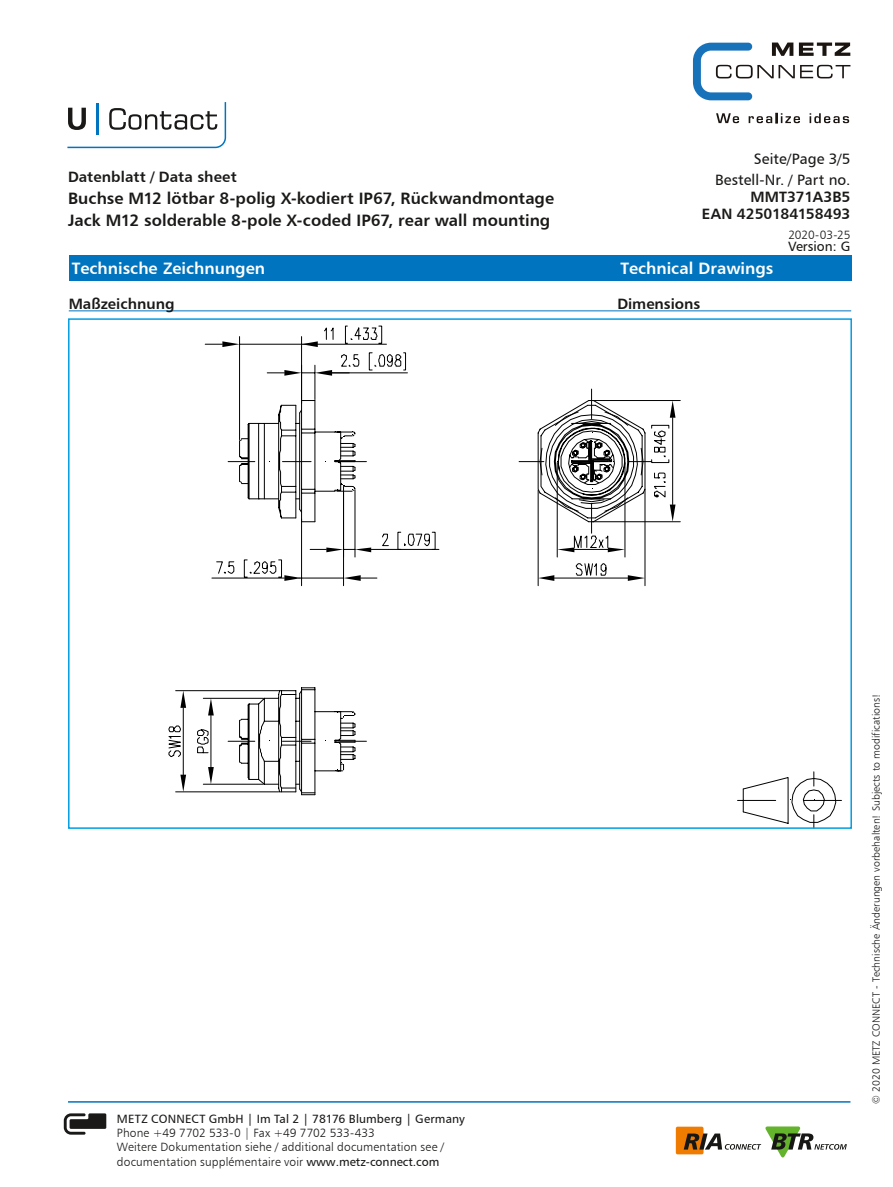
<style>
.page{position:relative;width:893px;height:1187px;background:#fff}
.page>*{position:absolute;margin:0;border:0;box-sizing:border-box;transform-origin:0 0}
.t1{font:16.5px "Humanist 777 BT Bold B";color:#1a1918}
.t2{font:16.5px "Humanist 777 BT Bold B";color:#fff}
.t3{font:15px "Humanist 777 BT Bold B";color:#1a1918}
.t4{font:15px "Humanist 777 BT Roman B";letter-spacing:.005em;color:#1a1918}
.t5{font:13.5px "Humanist 777 BT Roman B";color:#1a1918}
.t6{font:12px/14.4px "Humanist 777 BT Light B";letter-spacing:.01em;color:#1a1918}
.t7{font:12px "Humanist 777 BT Roman B";letter-spacing:.01em;color:#1a1918}
.t8{font:10.5px "Humanist 777 BT Light B";color:#1a1918}
.s1{font-family:"Humanist 777 BT Roman B"}
</style>
<div class="page">
<hr style="left:68px;top:1101px;width:782px;height:1px;background:#0074be">
<hr style="left:69px;top:310px;width:782px;height:1px;background:#0074be">
<div style="left:69px;top:255px;width:782px;height:26px;background:#0074be"></div>
<svg style="left:815px;top:778px;width:27px;height:45px"></svg>
<svg style="left:301px;top:771px;width:514px;height:54px"></svg>
<svg style="left:301px;top:771px;width:311px;height:24px"></svg>
<svg style="left:311px;top:757px;width:296px;height:28px"></svg>
<svg style="left:175px;top:757px;width:136px;height:36px"></svg>
<svg style="left:168px;top:343px;width:199px;height:414px"></svg>
<svg style="left:211px;top:341px;width:464px;height:245px"></svg>
<svg style="left:716px;top:113px;width:23px;height:10px"></svg>
<svg style="left:810px;top:113px;width:39px;height:10px"></svg>
<svg style="left:693px;top:43px;width:157px;height:57px"></svg>
<svg style="left:749px;top:113px;width:51px;height:10px"></svg>
<svg style="left:64px;top:1113px;width:42px;height:21px"></svg>
<div style="left:676px;top:1126px;width:27px;height:28px;background:#ef7c00;border-radius:2px"></div>
<svg style="left:684px;top:1126px;width:163px;height:31px"></svg>
<svg style="left:67px;top:102px;width:160px;height:47px"></svg>
<p class="t4" style="left:754px;top:153px;width:98px">Seite/Page 3/5</p>
<p class="t3" style="left:68px;top:171px;width:170px">Datenblatt / Data sheet</p>
<h1 class="t1" style="left:68px;top:191px;width:488px">Buchse M12 lötbar 8-polig X-kodiert IP67, Rückwandmontage</h1>
<p class="t3" style="left:750px;top:191px;width:102px">MMT371A3B5</p>
<h1 class="t1" style="left:68px;top:213px;width:484px">Jack M12 solderable 8-pole X-coded IP67, rear wall mounting</h1>
<p class="t4" style="left:715px;top:174px;width:137px">Bestell-Nr. / Part no.</p>
<p class="t3" style="left:702px;top:208px;width:150px">EAN 4250184158493</p>
<p class="t5" style="left:788px;top:241px;width:64px">Version: G</p>
<p class="t6" style="left:788px;top:228px;width:64px">2020-03-25</p>
<h1 class="t2" style="left:72px;top:262px;width:195px">Technische Zeichnungen</h1>
<h1 class="t2" style="left:620px;top:262px;width:154px">Technical Drawings</h1>
<p class="t3" style="left:69px;top:298px;width:107px">Maßzeichnung</p>
<p class="t3" style="left:617px;top:298px;width:85px">Dimensions</p>
<p class="t7" style="left:117px;top:1113px;width:349px">METZ CONNECT GmbH | Im Tal 2 | 78176 Blumberg | Germany</p>
<p class="t6" style="left:117px;top:1126px;width:329px">Phone +49 7702 533-0 | Fax +49 7702 533-433<br>Weitere Dokumentation siehe / additional documentation see / documentation supplémentaire voir <span class="s1">www.metz-connect.com</span></p>
<p class="t8" style="left:872px;top:1103px;width:411px;rotate:-90deg">© 2020 METZ CONNECT - Technische Änderungen vorbehalten! Subjects to modifications!</p>
</div>
